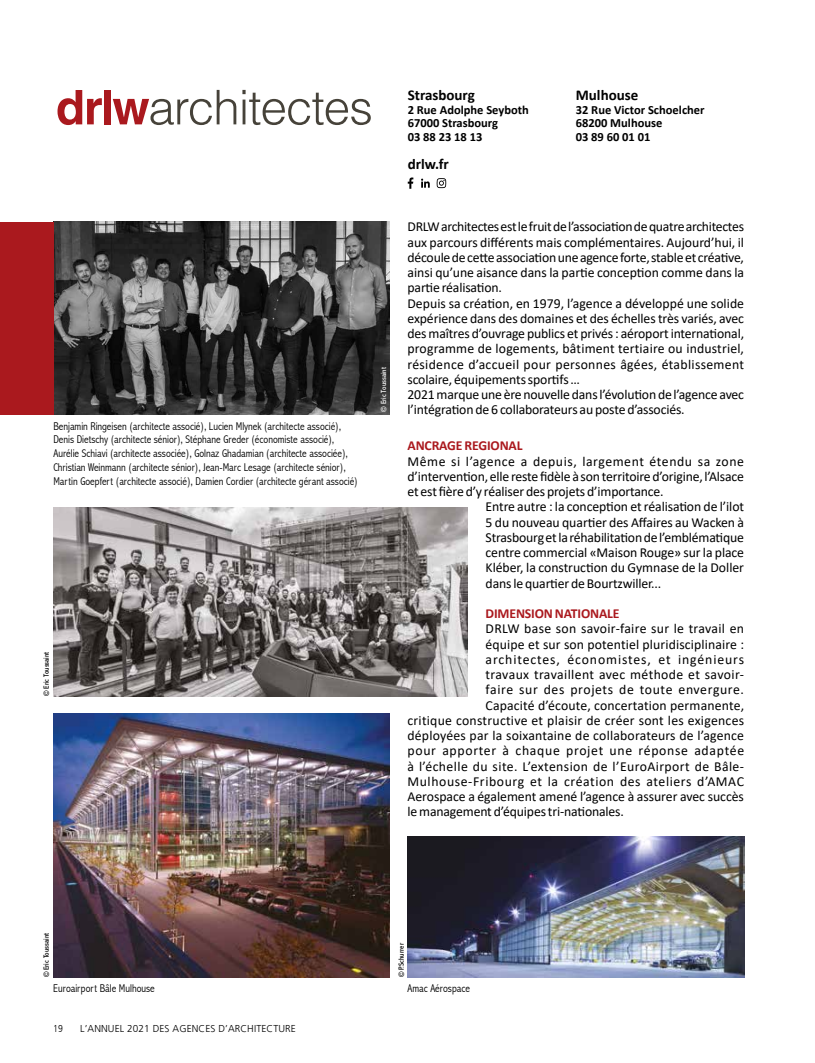
<style>
.page{position:relative;width:815px;height:1063px;background:#fff}
.page>*{position:absolute;margin:0;border:0;box-sizing:border-box;transform-origin:0 0}
.t1{font:700 15px "Calibri";color:#000}
.t2{font:13.75px/15.2px "Calibri";color:#000}
.t3{font:13.75px "Calibri";letter-spacing:.03em;color:#000}
.t4{font:13.75px "Calibri";letter-spacing:.045em;color:#000}
.t5{font:13.75px "Calibri";letter-spacing:.02em;color:#000}
.t6{font:13.75px "Calibri";letter-spacing:.04em;color:#000}
.t7{font:13.75px "Calibri";letter-spacing:.05em;color:#000}
.t8{font:13.75px "Calibri";letter-spacing:.025em;color:#000}
.t9{font:13.75px "Calibri";letter-spacing:.065em;color:#000}
.t10{font:700 13.75px "Calibri";letter-spacing:-.01em;color:#aa191e}
.t11{font:700 12.5px/13.8px "Calibri";color:#000}
.t12{font:300 condensed 11.25px/13.8px "Abadi";color:#000}
.t13{font:300 10px "Frutiger LT";letter-spacing:.01em;color:#000}
.t14{font:300 condensed 10px "Frutiger LT";color:#000}
.t15{font:condensed 7.5px "Abadi";color:#000}
.t16{font:condensed 7.5px "Abadi";color:#fff}
</style>
<div class="page">
<svg style="left:58px;top:90px;width:44px;height:35px"></svg>
<div style="left:104px;top:90px;width:7px;height:34px;background:#aa191e"></div>
<svg style="left:113px;top:90px;width:123px;height:35px"></svg>
<svg style="left:242px;top:90px;width:129px;height:35px"></svg>
<img style="left:53px;top:222px;width:337px;height:193px">
<div style="left:0;top:222px;width:53px;height:193px;background:#aa191e"></div>
<img style="left:53px;top:508px;width:415px;height:188px">
<img style="left:53px;top:714px;width:337px;height:263px">
<img style="left:407px;top:836px;width:337px;height:142px">
<svg style="left:408px;top:178px;width:5px;height:11px"></svg>
<svg style="left:437px;top:178px;width:9px;height:10px"></svg>
<svg style="left:421px;top:179px;width:9px;height:9px"></svg>
<p class="t12" style="left:53px;top:419px;width:306px">Benjamin Ringeisen (architecte associé), Lucien Mlynek (architecte associé), Denis Dietschy (architecte sénior), Stéphane Greder (économiste associé), Aurélie Schiavi (architecte associée), Golnaz Ghadamian (architecte associée), Christian Weinmann (architecte sénior), Jean-Marc Lesage (architecte sénior), Martin Goepfert (architecte associé), Damien Cordier (architecte gérant associé)</p>
<p class="t15" style="left:42px;top:696px;width:46px;rotate:-90deg">© Eric Toussaint</p>
<p class="t1" style="left:408px;top:84px;width:69px">Strasbourg</p>
<p class="t11" style="left:408px;top:102px;width:123px">2 Rue Adolphe Seyboth<br>67000 Strasbourg<br>03 88 23 18 13</p>
<p class="t1" style="left:408px;top:153px;width:43px">drlw.fr</p>
<p class="t1" style="left:576px;top:84px;width:64px">Mulhouse</p>
<p class="t11" style="left:576px;top:102px;width:130px">32 Rue Victor Schoelcher<br>68200 Mulhouse<br>03 89 60 01 01</p>
<p class="t16" style="left:379px;top:412px;width:46px;rotate:-90deg">© Eric Toussaint</p>
<p class="t2" style="left:407px;top:219px;width:338px">DRLW architectes est le fruit de l’association de quatre architectes aux parcours différents mais complémentaires. Aujourd’hui, il découle de cette association une agence forte, stable et créative, ainsi qu’une aisance dans la partie conception comme dans la partie réalisation.<br>Depuis sa création, en 1979, l’agence a développé une solide expérience dans des domaines et des échelles très variés, avec des maîtres d’ouvrage publics et privés : aéroport international, programme de logements, bâtiment tertiaire ou industriel, résidence d’accueil pour personnes âgées, établissement scolaire, équipements sportifs …<br>2021 marque une ère nouvelle dans l’évolution de l’agence avec l’intégration de 6 collaborateurs au poste d’associés.</p>
<p class="t10" style="left:407px;top:436px;width:117px">ANCRAGE REGIONAL</p>
<p class="t6" style="left:407px;top:452px;width:338px">Même si l’agence a depuis, largement étendu sa zone</p>
<p class="t2" style="left:407px;top:468px;width:338px">d’intervention, elle reste fidèle à son territoire d’origine, l’Alsace</p>
<p class="t2" style="left:407px;top:484px;width:258px">et est fière d’y réaliser des projets d’importance.</p>
<p class="t2" style="left:486px;top:499px;width:260px">Entre autre : la conception et réalisation de l’ilot</p>
<p class="t2" style="left:486px;top:514px;width:260px">5 du nouveau quartier des Affaires au Wacken à</p>
<p class="t2" style="left:486px;top:529px;width:260px">Strasbourg et la réhabilitation de l’emblématique</p>
<p class="t2" style="left:486px;top:545px;width:260px">centre commercial «Maison Rouge» sur la place</p>
<p class="t2" style="left:486px;top:560px;width:260px">Kléber, la construction du Gymnase de la Doller</p>
<p class="t2" style="left:486px;top:575px;width:177px">dans le quartier de Bourtzwiller...</p>
<p class="t10" style="left:486px;top:604px;width:136px">DIMENSION NATIONALE</p>
<p class="t8" style="left:486px;top:619px;width:260px">DRLW base son savoir-faire sur le travail en</p>
<p class="t2" style="left:486px;top:636px;width:260px">équipe et sur son potentiel pluridisciplinaire :</p>
<p class="t9" style="left:486px;top:650px;width:260px">architectes, économistes, et ingénieurs</p>
<p class="t3" style="left:486px;top:665px;width:260px">travaux travaillent avec méthode et savoir-</p>
<p class="t4" style="left:486px;top:680px;width:260px">faire sur des projets de toute envergure.</p>
<p class="t2" style="left:486px;top:697px;width:260px">Capacité d’écoute, concertation permanente,</p>
<p class="t5" style="left:407px;top:711px;width:338px">critique constructive et plaisir de créer sont les exigences</p>
<p class="t2" style="left:407px;top:728px;width:338px">déployées par la soixantaine de collaborateurs de l’agence</p>
<p class="t7" style="left:407px;top:741px;width:338px">pour apporter à chaque projet une réponse adaptée</p>
<p class="t3" style="left:407px;top:757px;width:338px">à l’échelle du site. L’extension de l’EuroAirport de Bâle-</p>
<p class="t4" style="left:407px;top:772px;width:338px">Mulhouse-Fribourg et la création des ateliers d’AMAC</p>
<p class="t2" style="left:407px;top:789px;width:338px">Aerospace a également amené l’agence à assurer avec succès</p>
<p class="t2" style="left:407px;top:804px;width:218px">le management d’équipes tri-nationales.</p>
<p class="t15" style="left:42px;top:977px;width:46px;rotate:-90deg">© Eric Toussaint</p>
<p class="t15" style="left:397px;top:977px;width:36px;rotate:-90deg">© P.Schurrer</p>
<p class="t12" style="left:53px;top:982px;width:103px">Euroairport Bâle Mulhouse</p>
<p class="t12" style="left:407px;top:982px;width:64px">Amac Aérospace</p>
<p class="t14" style="left:53px;top:1023px;width:11px">19</p>
<p class="t13" style="left:80px;top:1023px;width:217px">L’ANNUEL 2021 DES AGENCES D’ARCHITECTURE</p>
</div>
